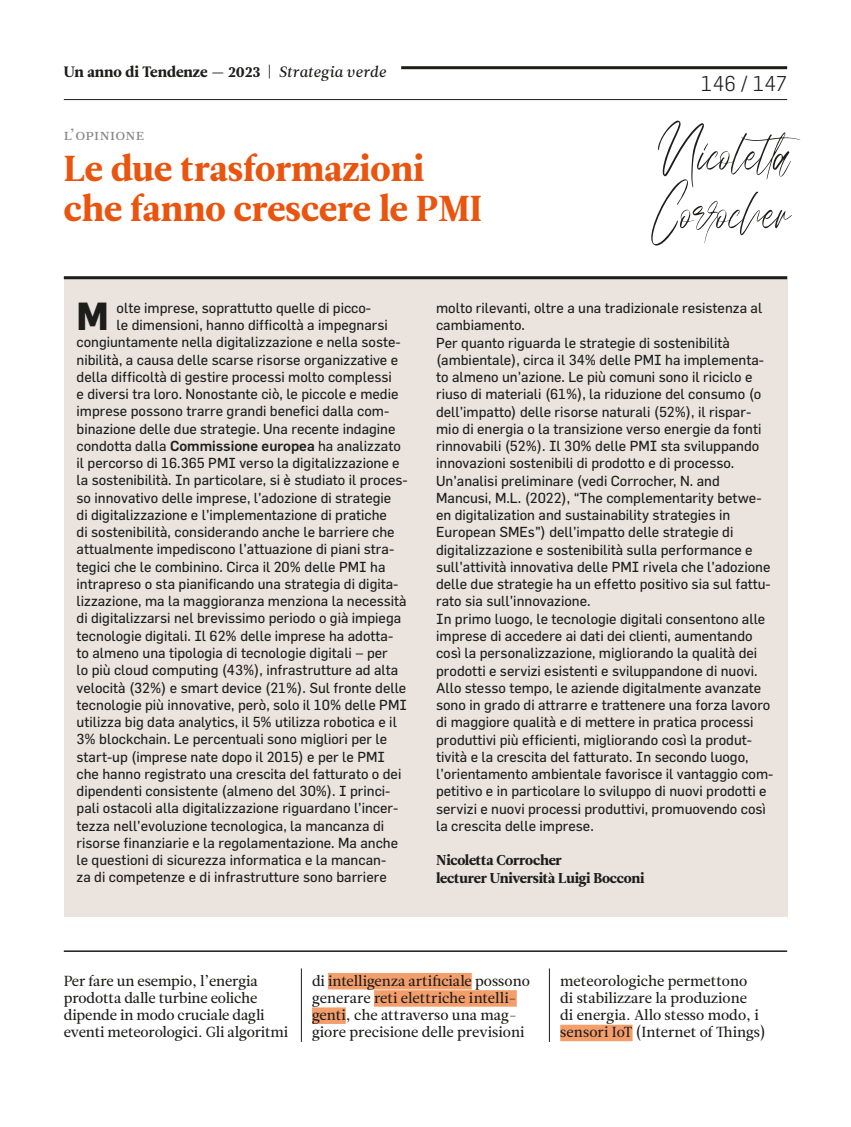
<style>
.page{position:relative;width:851px;height:1127px;background:#fff}
.page>*{position:absolute;margin:0;border:0;box-sizing:border-box;transform-origin:0 0}
.t1{font:57.3px/58.5px "Hudzaifah";color:#1d1d1b}
.t2{font:700 38.4px "Flama";color:#1d1d1b}
.t3{font:36px/40.5px "Leitura News Roman 4";color:#e9540e}
.t4{font:300 21px "Flama";color:#1d1d1b}
.t5{font:15px "Leitura News Roman 4";color:#1d1d1b}
.t6{font:15px "Leitura News Roman 2";letter-spacing:.025em;color:#878787}
.t7{font:14.55px/17.2px "Leitura News Roman 2";color:#1d1d1b}
.t8{font:14.25px/17.2px "Flama";color:#1d1d1b}
.t9{font:14.25px/17.2px "Leitura News Roman 4";letter-spacing:-.015em;color:#1d1d1b}
.s1{font-family:"Leitura News Italic 2"}
.s2{font-weight:500}
</style>
<div class="page">
<hr style="left:64px;top:99px;width:723px;height:1px;background:#1d1d1b">
<hr style="left:401px;top:66px;width:386px;height:3px;background:#1d1d1b">
<hr style="left:301px;top:968px;width:1px;height:74px;background:#1d1d1b">
<hr style="left:549px;top:968px;width:1px;height:74px;background:#1d1d1b">
<div style="left:64px;top:276px;width:723px;height:641px;background:#eae3de"></div>
<hr style="left:64px;top:276px;width:723px;height:3px;background:#1d1d1b">
<hr style="left:64px;top:950px;width:723px;height:2px;background:#1d1d1b">
<div style="left:328px;top:973px;width:143px;height:16px;background:#f49f6b"></div>
<div style="left:374px;top:990px;width:142px;height:16px;background:#f49f6b"></div>
<div style="left:312px;top:1007px;width:34px;height:17px;background:#f49f6b"></div>
<div style="left:560px;top:1024px;width:72px;height:17px;background:#f49f6b"></div>
<p class="t5" style="left:64px;top:63px;width:324px">Un anno di Tendenze — 2023 | <span class="s1">Strategia verde</span></p>
<p class="t6" style="left:64px;top:126px;width:82px">l’opinione</p>
<h3 class="t3" style="left:64px;top:148px;width:420px">Le due trasformazioni che fanno crescere le PMI</h3>
<h3 class="t4" style="left:700px;top:71px;width:88px">146 / 147</h3>
<h1 class="t1" style="left:650px;top:124px;width:167px">Nicoletta<br>Corrocher</h1>
<h2 class="t2" style="left:77px;top:293px;width:34px">M</h2>
<p class="t8" style="left:117px;top:299px;width:256px">olte imprese, soprattutto quelle di picco-</p>
<p class="t8" style="left:117px;top:316px;width:273px">le dimensioni, hanno difficoltà a impegnarsi</p>
<p class="t8" style="left:77px;top:333px;width:325px">congiuntamente nella digitalizzazione e nella soste-</p>
<p class="t8" style="left:77px;top:350px;width:323px">nibilità, a causa delle scarse risorse organizzative e</p>
<p class="t8" style="left:77px;top:368px;width:317px">della difficoltà di gestire processi molto complessi</p>
<p class="t8" style="left:77px;top:385px;width:323px">e diversi tra loro. Nonostante ciò, le piccole e medie</p>
<p class="t8" style="left:77px;top:402px;width:314px">imprese possono trarre grandi benefici dalla com-</p>
<p class="t8" style="left:77px;top:419px;width:320px">binazione delle due strategie. Una recente indagine</p>
<p class="t8" style="left:77px;top:437px;width:326px">condotta dalla <span class="s2">Commissione europea</span> ha analizzato</p>
<p class="t8" style="left:77px;top:454px;width:324px">il percorso di 16.365 PMI verso la digitalizzazione e</p>
<p class="t8" style="left:77px;top:471px;width:332px">la sostenibilità. In particolare, si è studiato il proces-</p>
<p class="t8" style="left:77px;top:489px;width:316px">so innovativo delle imprese, l’adozione di strategie</p>
<p class="t8" style="left:77px;top:506px;width:312px">di digitalizzazione e l’implementazione di pratiche</p>
<p class="t8" style="left:77px;top:523px;width:319px">di sostenibilità, considerando anche le barriere che</p>
<p class="t8" style="left:77px;top:540px;width:319px">attualmente impediscono l’attuazione di piani stra-</p>
<p class="t8" style="left:77px;top:558px;width:310px">tegici che le combinino. Circa il 20% delle PMI ha</p>
<p class="t8" style="left:77px;top:575px;width:323px">intrapreso o sta pianificando una strategia di digita-</p>
<p class="t8" style="left:77px;top:592px;width:331px">lizzazione, ma la maggioranza menziona la necessità</p>
<p class="t8" style="left:77px;top:609px;width:326px">di digitalizzarsi nel brevissimo periodo o già impiega</p>
<p class="t8" style="left:77px;top:627px;width:318px">tecnologie digitali. Il 62% delle imprese ha adotta-</p>
<p class="t8" style="left:77px;top:644px;width:313px">to almeno una tipologia di tecnologie digitali – per</p>
<p class="t8" style="left:77px;top:661px;width:323px">lo più cloud computing (43%), infrastrutture ad alta</p>
<p class="t8" style="left:77px;top:678px;width:331px">velocità (32%) e smart device (21%). Sul fronte delle</p>
<p class="t8" style="left:77px;top:696px;width:332px">tecnologie più innovative, però, solo il 10% delle PMI</p>
<p class="t8" style="left:77px;top:713px;width:322px">utilizza big data analytics, il 5% utilizza robotica e il</p>
<p class="t8" style="left:77px;top:730px;width:312px">3% blockchain. Le percentuali sono migliori per le</p>
<p class="t8" style="left:77px;top:747px;width:310px">start-up (imprese nate dopo il 2015) e per le PMI</p>
<p class="t8" style="left:77px;top:765px;width:326px">che hanno registrato una crescita del fatturato o dei</p>
<p class="t8" style="left:77px;top:782px;width:315px">dipendenti consistente (almeno del 30%). I princi-</p>
<p class="t8" style="left:77px;top:799px;width:323px">pali ostacoli alla digitalizzazione riguardano l’incer-</p>
<p class="t8" style="left:77px;top:816px;width:309px">tezza nell’evoluzione tecnologica, la mancanza di</p>
<p class="t8" style="left:77px;top:834px;width:323px">risorse finanziarie e la regolamentazione. Ma anche</p>
<p class="t8" style="left:77px;top:851px;width:311px">le questioni di sicurezza informatica e la mancan-</p>
<p class="t8" style="left:77px;top:868px;width:311px">za di competenze e di infrastrutture sono barriere</p>
<p class="t8" style="left:436px;top:299px;width:339px">molto rilevanti, oltre a una tradizionale resistenza al cambiamento.<br>Per quanto riguarda le strategie di sostenibilità (ambientale), circa il 34% delle PMI ha implementa&shy;to almeno un’azione. Le più comuni sono il riciclo e riuso di materiali (61%), la riduzione del consumo (o dell’impatto) delle risorse naturali (52%), il rispar&shy;mio di energia o la transizione verso energie da fonti rinnovabili (52%). Il 30% delle PMI sta sviluppando innovazioni sostenibili di prodotto e di processo.<br>Un’analisi preliminare (vedi Corrocher, N. and Mancusi, M.L. (2022), “The complementarity betwe&shy;en digitalization and sustainability strategies in European SMEs”) dell’impatto delle strategie di digitalizzazione e sostenibilità sulla performance e sull’attività innovativa delle PMI rivela che l’adozione delle due strategie ha un effetto positivo sia sul fattu&shy;rato sia sull’innovazione.<br>In primo luogo, le tecnologie digitali consentono alle imprese di accedere ai dati dei clienti, aumentando così la personalizzazione, migliorando la qualità dei prodotti e servizi esistenti e sviluppandone di nuovi.<br>Allo stesso tempo, le aziende digitalmente avanzate sono in grado di attrarre e trattenere una forza lavoro di maggiore qualità e di mettere in pratica processi produttivi più efficienti, migliorando così la produt&shy;tività e la crescita del fatturato. In secondo luogo, l’orientamento ambientale favorisce il vantaggio com&shy;petitivo e in particolare lo sviluppo di nuovi prodotti e servizi e nuovi processi produttivi, promuovendo così la crescita delle imprese.</p>
<p class="t9" style="left:436px;top:852px;width:210px">Nicoletta Corrocher<br>lecturer Università Luigi Bocconi</p>
<p class="t7" style="left:64px;top:972px;width:226px">Per fare un esempio, l’energia prodotta dalle turbine eoliche dipende in modo cruciale dagli eventi meteorologici. Gli algoritmi</p>
<p class="t7" style="left:312px;top:972px;width:219px">di intelligenza artificiale possono generare reti elettriche intelli&shy;genti, che attraverso una mag&shy;giore precisione delle previsioni</p>
<p class="t7" style="left:560px;top:972px;width:207px">meteorologiche permettono<br>di stabilizzare la produzione<br>di energia. Allo stesso modo, i sensori IoT (Internet of Things)</p>
</div>
